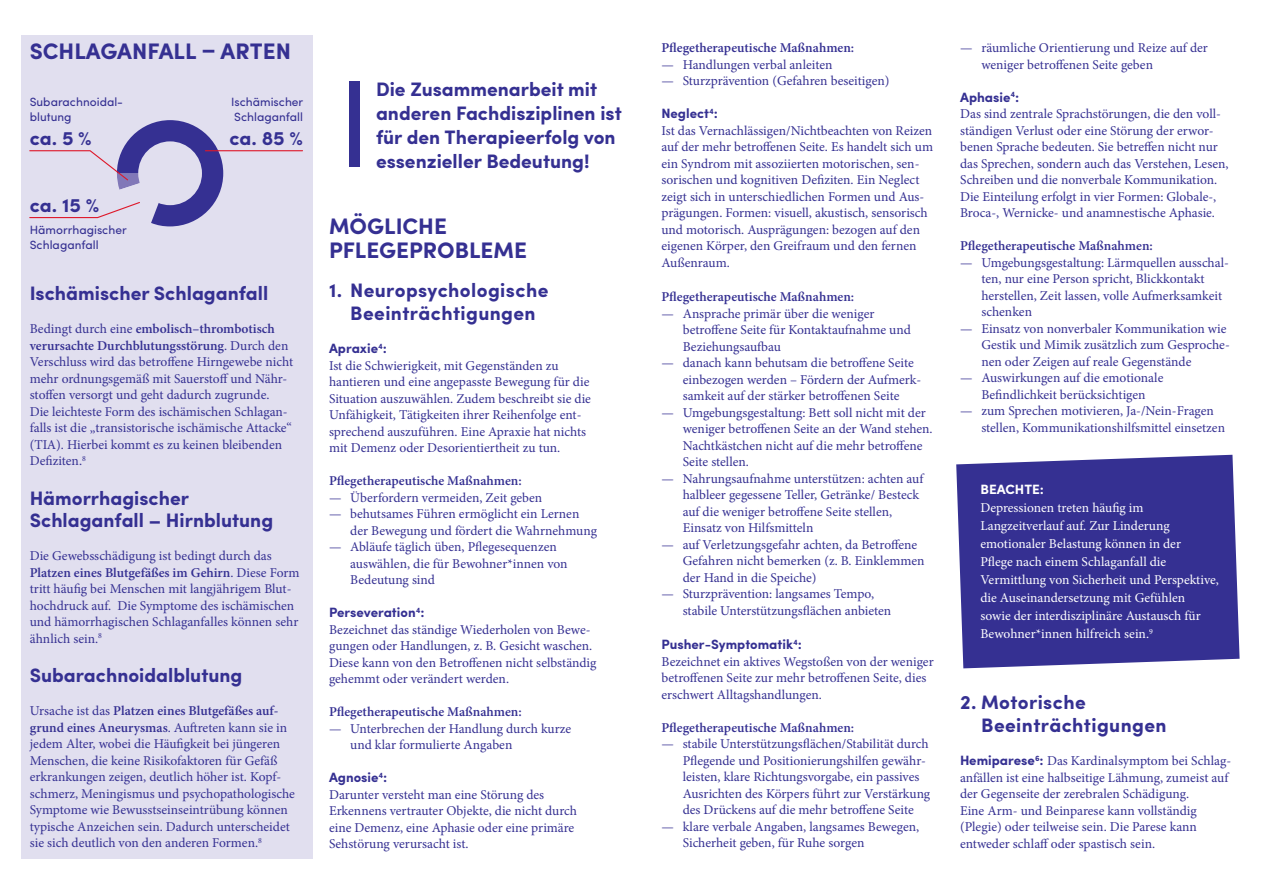
<style>
.page{position:relative;width:1263px;height:893px;background:#fff}
.page>*{position:absolute;margin:0;border:0;box-sizing:border-box;transform-origin:0 0}
.t1{font:700 22.5px/24px "Sofia Pro";color:#353092}
.t2{font:700 19.5px/24px "Sofia Pro";color:#353092}
.t3{font:700 19.5px/22.5px "Sofia Pro";letter-spacing:.02em;color:#353092;text-align:center}
.t4{font:13.5px/16.5px "Minion Pro";color:#353092}
.t5{font:13.5px/18px "Minion Pro";color:#fff}
.t6{font:600 13.5px "Minion Pro";color:#353092}
.t7{font:700 13.5px "Sofia Pro";color:#353092}
.t8{font:700 13.5px "Sofia Pro";color:#fff}
.t9{font:12px/15px "Sofia Pro";color:#353092}
.s1{font-weight:600}
.s2{font-family:"Sofia Pro";font-weight:700}
</style>
<div class="page">
<div style="left:21px;top:35px;width:292px;height:823px;background:#e1dfef"></div>
<div style="left:349px;top:81px;width:11px;height:85px;background:#353092"></div>
<svg style="left:29px;top:120px;width:194px;height:106px"></svg>
<hr style="left:205px;top:150px;width:97px;height:1px;background:#de182a">
<svg style="left:956px;top:455px;width:283px;height:213px;background:#413d98"></svg>
<h1 class="t1" style="left:30px;top:38px;width:263px">SCHLAGANFALL – ARTEN</h1>
<p class="t9" style="left:30px;top:93px;width:95px">Subarachnoidal&shy;blutung</p>
<p class="t9" style="left:231px;top:93px;width:74px">Ischämischer<br>Schlaganfall</p>
<h2 class="t2" style="left:30px;top:124px;width:64px">ca. 5 %</h2>
<h2 class="t2" style="left:229px;top:124px;width:75px">ca. 85 %</h2>
<h2 class="t2" style="left:30px;top:191px;width:71px">ca. 15 %</h2>
<p class="t9" style="left:30px;top:221px;width:99px">Hämorrhagischer<br>Schlaganfall</p>
<h2 class="t2" style="left:30px;top:280px;width:240px">Ischämischer Schlaganfall</h2>
<p class="t4" style="left:30px;top:321px;width:265px">Bedingt durch eine <span class="s1">embolisch–thrombotisch verursachte Durchblutungsstörung</span>. Durch den Verschluss wird das betroffene Hirngewebe nicht mehr ordnungsgemäß mit Sauerstoff und Nähr&shy;stoffen versorgt und geht dadurch zugrunde.<br>Die leichteste Form des ischämischen Schlagan&shy;falls ist die „transistorische ischämische Attacke“ (TIA). Hierbei kommt es zu keinen bleibenden Defiziten.<sup>8</sup></p>
<h2 class="t2" style="left:30px;top:485px;width:245px;line-height:22.5px">Hämorrhagischer<br>Schlaganfall – Hirnblutung</h2>
<p class="t4" style="left:30px;top:547px;width:271px">Die Gewebsschädigung ist bedingt durch das <span class="s1">Platzen eines Blutgefäßes im Gehirn</span>. Diese Form tritt häufig bei Menschen mit langjährigem Blut&shy;hochdruck auf. Die Symptome des ischämischen und hämorrhagischen Schlaganfalles können sehr ähnlich sein.<sup>8</sup></p>
<h2 class="t2" style="left:30px;top:661px;width:214px">Subarachnoidalblutung</h2>
<p class="t4" style="left:30px;top:702px;width:267px">Ursache ist das <span class="s1">Platzen eines Blutgefäßes auf&shy;grund eines Aneurysmas</span>. Auftreten kann sie in jedem Alter, wobei die Häufigkeit bei jüngeren Menschen, die keine Risikofaktoren für Gefäß erkrankungen zeigen, deutlich höher ist. Kopf&shy;schmerz, Meningismus und psychopathologische Symptome wie Bewusstseinseintrübung können typische Anzeichen sein. Dadurch unterscheidet sie sich deutlich von den anderen Formen.<sup>8</sup></p>
<h2 class="t2" style="left:376px;top:76px;width:247px">Die Zusammenarbeit mit anderen Fachdisziplinen ist für den Therapieerfolg von essenzieller Bedeutung!</h2>
<h1 class="t1" style="left:329px;top:212px;width:200px">MÖGLICHE<br>PFLEGEPROBLEME</h1>
<h2 class="t3" style="left:329px;top:278px;width:221px">1. Neuropsychologische<br>Beeinträchtigungen</h2>
<p class="t7" style="left:329px;top:338px;width:59px">Apraxie<sup>4</sup>:</p>
<p class="t4" style="left:329px;top:357px;width:263px">Ist die Schwierigkeit, mit Gegenständen zu hantieren und eine angepasste Bewegung für die Situation auszuwählen. Zudem beschreibt sie die Unfähigkeit, Tätigkeiten ihrer Reihenfolge ent&shy;sprechend auszuführen. Eine Apraxie hat nichts mit Demenz oder Desorientiertheit zu tun.</p>
<p class="t6" style="left:329px;top:472px;width:194px">Pflegetherapeutische Maßnahmen:</p>
<p class="t4" style="left:329px;top:489px;width:215px">— Überfordern vermeiden, Zeit geben</p>
<p class="t4" style="left:350px;top:506px;width:248px;text-indent:-21px">— behutsames Führen ermöglicht ein Lernen der Bewegung und fördert die Wahrnehmung</p>
<p class="t4" style="left:350px;top:539px;width:219px;text-indent:-21px">— Abläufe täglich üben, Pflegesequenzen auswählen, die für Bewohner*innen von<br>Bedeutung sind</p>
<p class="t7" style="left:329px;top:602px;width:97px">Perseveration<sup>4</sup>:</p>
<p class="t4" style="left:329px;top:621px;width:269px">Bezeichnet das ständige Wiederholen von Bewe&shy;gungen oder Handlungen, z. B. Gesicht waschen.<br>Diese kann von den Betroffenen nicht selbständig gehemmt oder verändert werden.</p>
<p class="t6" style="left:329px;top:703px;width:194px">Pflegetherapeutische Maßnahmen:</p>
<p class="t4" style="left:350px;top:720px;width:222px;text-indent:-21px">— Unterbrechen der Handlung durch kurze und klar formulierte Angaben</p>
<p class="t7" style="left:329px;top:767px;width:60px">Agnosie<sup>4</sup>:</p>
<p class="t4" style="left:329px;top:786px;width:249px">Darunter versteht man eine Störung des Erkennens vertrauter Objekte, die nicht durch eine Demenz, eine Aphasie oder eine primäre Sehstörung verursacht ist.</p>
<p class="t6" style="left:661px;top:39px;width:194px">Pflegetherapeutische Maßnahmen:</p>
<p class="t4" style="left:661px;top:56px;width:173px">— Handlungen verbal anleiten</p>
<p class="t4" style="left:661px;top:73px;width:230px">— Sturzprävention (Gefahren beseitigen)</p>
<p class="t7" style="left:661px;top:103px;width:58px">Neglect<sup>4</sup>:</p>
<p class="t4" style="left:661px;top:122px;width:273px">Ist das Vernachlässigen/Nichtbeachten von Reizen auf der mehr betroffenen Seite. Es handelt sich um ein Syndrom mit assoziierten motorischen, sen&shy;sorischen und kognitiven Defiziten. Ein Neglect zeigt sich in unterschiedlichen Formen und Aus&shy;prägungen. Formen: visuell, akustisch, sensorisch und motorisch. Ausprägungen: bezogen auf den eigenen Körper, den Greifraum und den fernen Außenraum.</p>
<p class="t6" style="left:661px;top:288px;width:194px">Pflegetherapeutische Maßnahmen:</p>
<p class="t4" style="left:683px;top:305px;width:230px;text-indent:-21px">— Ansprache primär über die weniger betroffene Seite für Kontaktaufnahme und<br>Beziehungsaufbau</p>
<p class="t4" style="left:683px;top:355px;width:240px;text-indent:-21px">— danach kann behutsam die betroffene Seite einbezogen werden – Fördern der Aufmerk&shy;samkeit auf der stärker betroffenen Seite</p>
<p class="t4" style="left:683px;top:404px;width:251px;text-indent:-21px">— Umgebungsgestaltung: Bett soll nicht mit der weniger betroffenen Seite an der Wand stehen.<br>Nachtkästchen nicht auf die mehr betroffene Seite stellen.</p>
<p class="t4" style="left:683px;top:470px;width:242px;text-indent:-21px">— Nahrungsaufnahme unterstützen: achten auf halbleer gegessene Teller, Getränke/ Besteck auf die weniger betroffene Seite stellen, Einsatz von Hilfsmitteln</p>
<p class="t4" style="left:683px;top:536px;width:243px;text-indent:-21px">— auf Verletzungsgefahr achten, da Betroffene<br>Gefahren nicht bemerken (z. B. Einklemmen der Hand in die Speiche)</p>
<p class="t4" style="left:683px;top:586px;width:210px;text-indent:-21px">— Sturzprävention: langsames Tempo, stabile Unterstützungsflächen anbieten</p>
<p class="t7" style="left:661px;top:634px;width:142px">Pusher-Symptomatik<sup>4</sup>:</p>
<p class="t4" style="left:661px;top:653px;width:274px">Bezeichnet ein aktives Wegstoßen von der weniger betroffenen Seite zur mehr betroffenen Seite, dies erschwert Alltagshandlungen.</p>
<p class="t6" style="left:661px;top:718px;width:194px">Pflegetherapeutische Maßnahmen:</p>
<p class="t4" style="left:683px;top:736px;width:249px;text-indent:-21px">— stabile Unterstützungsflächen/Stabilität durch Pflegende und Positionierungshilfen gewähr&shy;leisten, klare Richtungsvorgabe, ein passives Ausrichten des Körpers führt zur Verstärkung des Drückens auf die mehr betroffene Seite</p>
<p class="t4" style="left:683px;top:818px;width:238px;text-indent:-21px">— klare verbale Angaben, langsames Bewegen,<br>Sicherheit geben, für Ruhe sorgen</p>
<p class="t4" style="left:981px;top:40px;width:228px;text-indent:-21px">— räumliche Orientierung und Reize auf der weniger betroffenen Seite geben</p>
<p class="t7" style="left:960px;top:87px;width:61px">Aphasie<sup>4</sup>:</p>
<p class="t4" style="left:960px;top:106px;width:270px">Das sind zentrale Sprachstörungen, die den voll&shy;ständigen Verlust oder eine Störung der erwor&shy;benen Sprache bedeuten. Sie betreffen nicht nur das Sprechen, sondern auch das Verstehen, Lesen, Schreiben und die nonverbale Kommunikation.<br>Die Einteilung erfolgt in vier Formen: Globale-, Broca-, Wernicke- und anamnestische Aphasie.</p>
<p class="t6" style="left:960px;top:237px;width:194px">Pflegetherapeutische Maßnahmen:</p>
<p class="t4" style="left:981px;top:254px;width:249px;text-indent:-21px">— Umgebungsgestaltung: Lärmquellen ausschal&shy;ten, nur eine Person spricht, Blickkontakt herstellen, Zeit lassen, volle Aufmerksamkeit schenken</p>
<p class="t4" style="left:981px;top:320px;width:250px;text-indent:-21px">— Einsatz von nonverbaler Kommunikation wie<br>Gestik und Mimik zusätzlich zum Gesproche&shy;nen oder Zeigen auf reale Gegenstände</p>
<p class="t4" style="left:960px;top:370px;width:205px;text-align:center">— Auswirkungen auf die emotionale<br>Befindlichkeit berücksichtigen</p>
<p class="t4" style="left:981px;top:403px;width:245px;text-indent:-21px">— zum Sprechen motivieren, Ja-/Nein-Fragen stellen, Kommunikationshilfsmittel einsetzen</p>
<p class="t8" style="left:980px;top:479px;width:65px">BEACHTE:</p>
<p class="t5" style="left:980px;top:499px;width:240px">Depressionen treten häufig im Langzeitverlauf auf. Zur Linderung emotionaler Belastung können in der<br>Pflege nach einem Schlaganfall die Vermittlung von Sicherheit und Perspektive, die Auseinandersetzung mit Gefühlen sowie der interdisziplinäre Austausch für Bewohner*innen hilfreich sein.<sup>9</sup></p>
<h2 class="t3" style="left:981px;top:690px;width:187px;text-align:left;text-indent:-21px">2. Motorische<br>Beeinträchtigungen</h2>
<p class="t4" style="left:960px;top:753px;width:273px"><span class="s2">Hemiparese</span><sup>6</sup><span class="s2">:</span> Das Kardinalsymptom bei Schlag&shy;anfällen ist eine halbseitige Lähmung, zumeist auf der Gegenseite der zerebralen Schädigung.<br>Eine Arm- und Beinparese kann vollständig (Plegie) oder teilweise sein. Die Parese kann entweder schlaff oder spastisch sein.</p>
</div>
